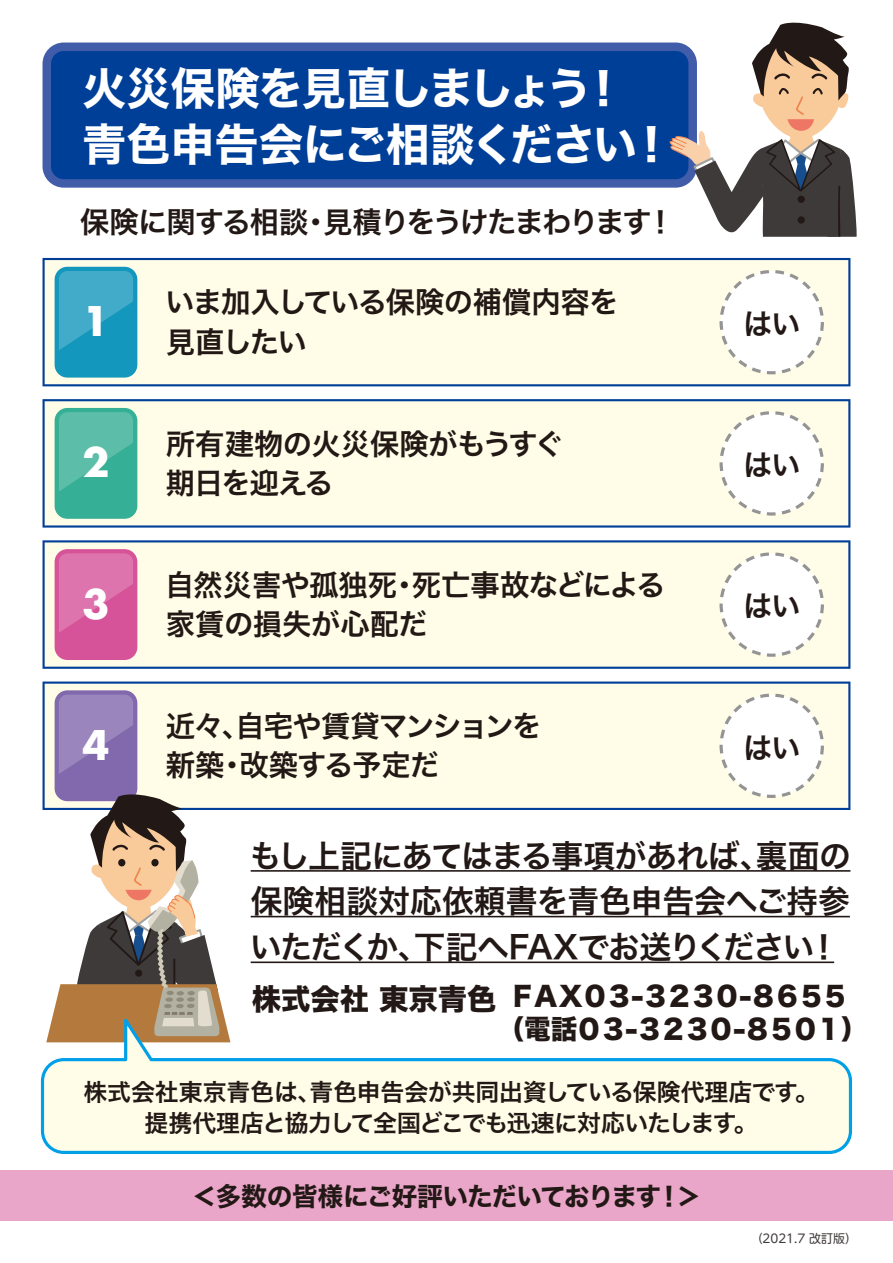
<style>
.page{position:relative;width:893px;height:1263px;background:#fff}
.page>*{position:absolute;margin:0;border:0;box-sizing:border-box;transform-origin:0 0}
.t1{font:44.4px/56.1px "Hira Kaku Std W7";letter-spacing:-.03em;color:#fff}
.t2{font:700 39.75px "Futura";color:#fff}
.t3{font:31.95px/45.8px "Hira Kaku Pro N W6";letter-spacing:-.015em;color:#221815;text-align:justify}
.t4{font:29.4px/39.3px "Hira Kaku Pro N W6";letter-spacing:-.035em;color:#221815}
.t5{font:29.4px/39.3px "Hira Kaku Pro N W6";letter-spacing:-.01em;color:#221815}
.t6{font:29.4px "Hira Kaku Pro N W6";letter-spacing:-.065em;color:#221815}
.t7{font:26.7px/33px "Hira Kaku Std W8";letter-spacing:-.105em;color:#221815}
.t8{font:25.65px "Hira Kaku Std W7";letter-spacing:-.04em;color:#221815}
.t9{font:23.85px/32px "Hira Kaku Pro N W6";letter-spacing:-.015em;color:#221815;text-align:center}
.t10{font:12px "UD Shin M Go Pro";color:#3e3a39}
.s1{font-size:29.4px}
</style>
<div class="page">
<div style="left:0;top:1170px;width:893px;height:50px;background:#eaa6c8"></div>
<div style="left:43px;top:258px;width:807px;height:128px;background:#fffde7"></div>
<hr style="left:251px;top:870px;width:599px;height:2px;background:#221815">
<hr style="left:251px;top:916px;width:599px;height:1px;background:#221815">
<hr style="left:251px;top:961px;width:583px;height:2px;background:#221815">
<div style="left:43px;top:43px;width:654px;height:145px;background:#415ca9;border-radius:21px"></div>
<div style="left:51px;top:51px;width:637px;height:128px;background:#003f98;border-radius:13px"></div>
<svg style="left:669px;top:22px;width:188px;height:215px"></svg>
<div style="left:55px;top:267px;width:82px;height:111px;background:#1497bc;border-radius:13px"></div>
<div style="left:721px;top:272px;width:101px;height:101px;background:#fff;border-radius:50%"></div>
<div style="left:719px;top:270px;width:105px;height:104px;border:3px dashed #949495;border-radius:50%"></div>
<svg style="left:59px;top:271px;width:74px;height:79px"></svg>
<div style="left:43px;top:399px;width:807px;height:129px;background:#fffde7"></div>
<div style="left:55px;top:408px;width:82px;height:111px;background:#35af95;border-radius:13px"></div>
<div style="left:721px;top:413px;width:101px;height:101px;background:#fff;border-radius:50%"></div>
<div style="left:719px;top:411px;width:105px;height:105px;border:3px dashed #949495;border-radius:50%"></div>
<svg style="left:59px;top:412px;width:74px;height:79px"></svg>
<div style="left:43px;top:540px;width:807px;height:129px;background:#fffde7"></div>
<div style="left:55px;top:549px;width:82px;height:111px;background:#d75399;border-radius:13px"></div>
<div style="left:721px;top:554px;width:101px;height:101px;background:#fff;border-radius:50%"></div>
<div style="left:719px;top:552px;width:105px;height:105px;border:3px dashed #949495;border-radius:50%"></div>
<svg style="left:59px;top:553px;width:74px;height:80px"></svg>
<div style="left:43px;top:681px;width:807px;height:129px;background:#fffde7"></div>
<div style="left:55px;top:690px;width:82px;height:111px;background:#8269ad;border-radius:13px"></div>
<div style="left:721px;top:695px;width:101px;height:101px;background:#fff;border-radius:50%"></div>
<div style="left:719px;top:693px;width:105px;height:105px;border:3px dashed #949495;border-radius:50%"></div>
<svg style="left:59px;top:695px;width:74px;height:79px"></svg>
<svg style="left:46px;top:790px;width:184px;height:219px"></svg>
<svg style="left:40px;top:1009px;width:813px;height:145px"></svg>
<h1 class="t1" style="left:82px;top:62px;width:593px">火災保険を見直しましょう！青色申告会にご相談ください！</h1>
<p class="t6" style="left:80px;top:196px;width:596px">保険に関する相談・見積りをうけたまわります！</p>
<p class="t4" style="left:165px;top:282px;width:455px">いま加入している保険の補償内容を見直したい</p>
<h2 class="t2" style="left:82px;top:292px;width:29px">1</h2>
<p class="t4" style="left:743px;top:303px;width:59px">はい</p>
<p class="t4" style="left:166px;top:423px;width:399px">所有建物の火災保険がもうすぐ期日を迎える</p>
<h2 class="t2" style="left:82px;top:434px;width:29px">2</h2>
<p class="t4" style="left:743px;top:444px;width:59px">はい</p>
<p class="t5" style="left:165px;top:564px;width:502px">自然災害や孤独死・死亡事故などによる家賃の損失が心配だ</p>
<h2 class="t2" style="left:82px;top:575px;width:29px">3</h2>
<p class="t4" style="left:743px;top:585px;width:59px">はい</p>
<p class="t4" style="left:166px;top:705px;width:377px">近々、自宅や賃貸マンションを新築・改築する予定だ</p>
<h2 class="t2" style="left:82px;top:716px;width:29px">4</h2>
<p class="t4" style="left:743px;top:727px;width:59px">はい</p>
<p class="t3" style="left:250px;top:831px;width:603px">もし上記にあてはまる事項があれば、裏面の保険相談対応依頼書を青色申告会へご持参いただくか、下記へFAXでお送りください！</p>
<p class="t7" style="left:497px;top:980px;width:372px;text-indent:-245px"><span class="s1">株式会社 東京青色</span>ＦＡＸ０３-３２３０-８６５５（電話０３-３２３０-８５０１）</p>
<p class="t9" style="left:83px;top:1074px;width:737px">株式会社東京青色は、青色申告会が共同出資している保険代理店です。提携代理店と協力して全国どこでも迅速に対応いたします。</p>
<p class="t8" style="left:192px;top:1176px;width:511px">＜多数の皆様にご好評いただいております！＞</p>
<p class="t10" style="left:751px;top:1228px;width:107px">（2021.7 改訂版）</p>
</div>
